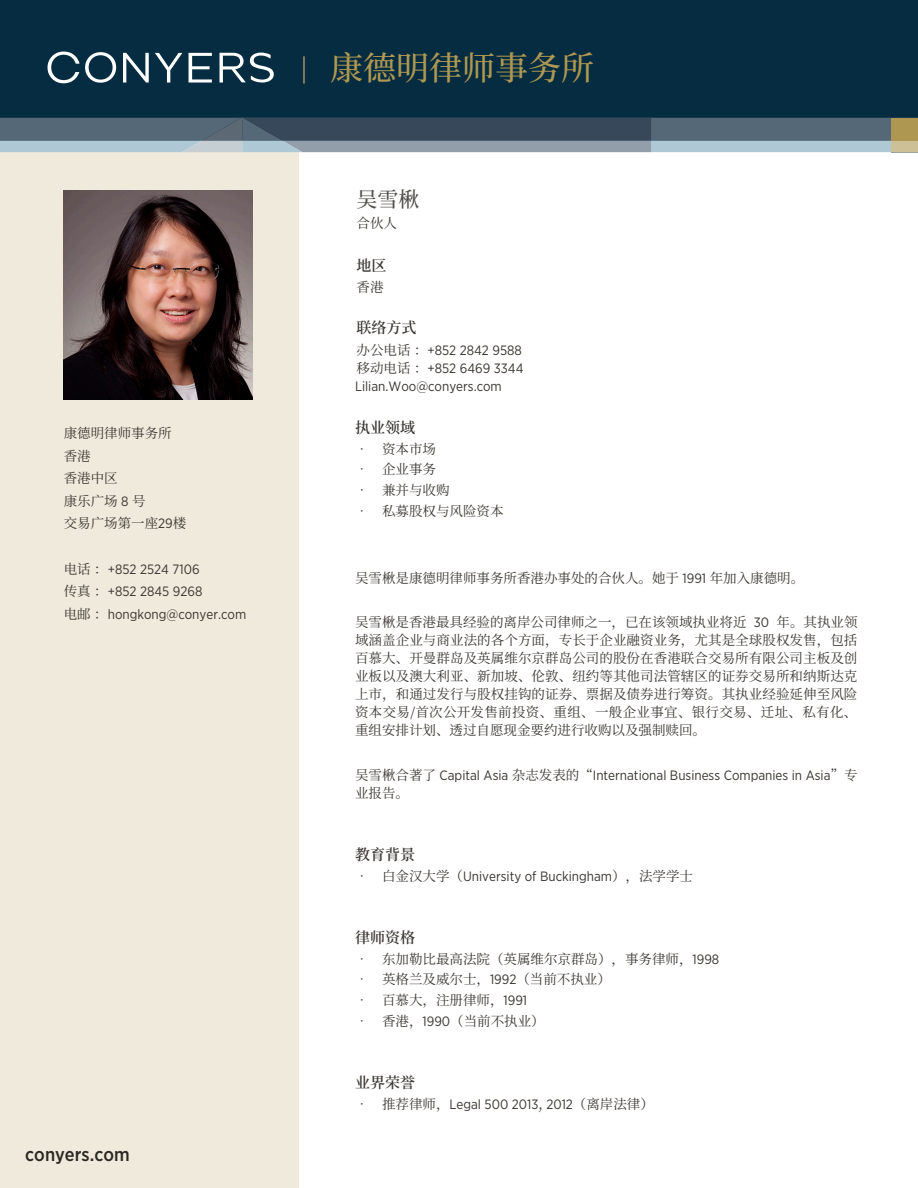
<style>
.page{position:relative;width:918px;height:1188px;background:#fff}
.page>*{position:absolute;margin:0;border:0;box-sizing:border-box;transform-origin:0 0}
.t1{font:500 33px "Source Han Serif SC";color:#ae9852}
.Body_Text{font:500 21px "Source Han Serif SC";color:#4e4d49}
._15_URL{font:500 18.75px "Gotham Narrow";letter-spacing:.005em;color:#2b2824}
.Body_Title{font:600 15px "Source Han Serif SC";color:#3a3632}
.Body_Text-2{font:13.5px/18px "Source Han Serif SC";color:#3a3632;text-align:justify}
.Body_Text-3{font:13.5px/18px "Gotham Narrow";color:#3a3632}
.Body_Text_Left_Justi{font:13.5px "Gotham Narrow";color:#3a3632}
.Body_Text_Left_Justi-2{font:13.5px "Source Han Serif SC";color:#3a3632}
.s1{font-family:"Gotham Narrow"}
.s2{font-family:"Source Han Serif SC"}
.s3{font-family:"Gotham Narrow";font-weight:300;font-size:30px;color:#bba870}
</style>
<div class="page">
<div style="left:0;top:152px;width:299px;height:1036px;background:#f0eadc"></div>
<img style="left:64px;top:191px;width:189px;height:208px">
<div style="left:0;top:0;width:918px;height:140px;background:#052c40"></div>
<svg style="left:0;top:118px;width:918px;height:35px;background:#6a7c8a"></svg>
<div style="left:892px;top:140px;width:26px;height:12px;background:#cdc096"></div>
<div style="left:892px;top:118px;width:26px;height:22px;background:#ae9851"></div>
<svg style="left:123px;top:53px;width:26px;height:30px"></svg>
<svg style="left:189px;top:53px;width:23px;height:30px"></svg>
<svg style="left:220px;top:53px;width:54px;height:30px"></svg>
<svg style="left:155px;top:53px;width:27px;height:30px"></svg>
<svg style="left:48px;top:52px;width:68px;height:31px"></svg>
<p class="Body_Text_Left_Justi-2" style="left:64px;top:426px;width:109px">康德明律师事务所</p>
<p class="Body_Text_Left_Justi-2" style="left:64px;top:448px;width:28px">香港</p>
<p class="Body_Text_Left_Justi-2" style="left:64px;top:471px;width:55px">香港中区</p>
<p class="Body_Text_Left_Justi-2" style="left:64px;top:493px;width:83px">康乐广场 <span class="s1">8</span> 号</p>
<p class="Body_Text_Left_Justi-2" style="left:64px;top:516px;width:124px">交易广场第一座<span class="s1">29</span>楼</p>
<p class="Body_Text_Left_Justi" style="left:64px;top:560px;width:137px"><span class="s2">电话 ：</span>+852 2524 7106</p>
<p class="Body_Text_Left_Justi" style="left:64px;top:583px;width:140px"><span class="s2">传真 ：</span>+852 2845 9268</p>
<p class="Body_Text_Left_Justi" style="left:64px;top:606px;width:184px"><span class="s2">电邮 ：</span>hongkong@conyer.com</p>
<p class="_15_URL" style="left:25px;top:1142px;width:106px">conyers.com</p>
<p class="t1" style="left:300px;top:49px;width:296px"><span class="s3">|</span> 康德明律师事务所</p>
<p class="Body_Text" style="left:357px;top:188px;width:64px">吴雪楸</p>
<p class="Body_Text-2" style="left:357px;top:214px;width:42px">合伙人</p>
<p class="Body_Title" style="left:357px;top:257px;width:32px">地区</p>
<p class="Body_Text-2" style="left:357px;top:278px;width:28px">香港</p>
<p class="Body_Title" style="left:357px;top:319px;width:61px">联络方式</p>
<p class="Body_Text-3" style="left:357px;top:341px;width:167px"><span class="s2">办公电话 ：</span>+852 2842 9588</p>
<p class="Body_Text-3" style="left:357px;top:359px;width:169px"><span class="s2">移动电话 ：</span>+852 6469 3344</p>
<p class="Body_Text-3" style="left:355px;top:377px;width:148px">Lilian.Woo@conyers.com</p>
<p class="Body_Title" style="left:355px;top:419px;width:61px">执业领域</p>
<p class="Body_Text-2" style="left:355px;top:440px;width:82px">• 资本市场</p>
<p class="Body_Text-2" style="left:355px;top:461px;width:82px">• 企业事务</p>
<p class="Body_Text-2" style="left:355px;top:481px;width:96px">• 兼并与收购</p>
<p class="Body_Text-2" style="left:355px;top:502px;width:150px">• 私募股权与风险资本</p>
<p class="Body_Text-2" style="left:355px;top:569px;width:451px">吴雪楸是康德明律师事务所香港办事处的合伙人。她于 <span class="s1">1991</span> 年加入康德明。</p>
<p class="Body_Text-2" style="left:355px;top:613px;width:504px">吴雪楸是香港最具经验的离岸公司律师之一，已在该领域执业将近 <span class="s1">30</span> 年。其执业领域涵盖企业与商业法的各个方面，专长于企业融资业务，尤其是全球股权发售，包括百慕大、开曼群岛及英属维尔京群岛公司的股份在香港联合交易所有限公司主板及创业板以及澳大利亚、新加坡、伦敦、纽约等其他司法管辖区的证券交易所和纳斯达克上市，和通过发行与股权挂钩的证券、票据及债券进行筹资。其执业经验延伸至风险资本交易/首次公开发售前投资、重组、一般企业事宜、银行交易、迁址、私有化、重组安排计划、透过自愿现金要约进行收购以及强制赎回。</p>
<p class="Body_Text-3" style="left:355px;top:766px;width:504px"><span class="s2">吴雪楸合著了</span> Capital Asia <span class="s2">杂志发表的“</span>International Business Companies in Asia<span class="s2">”专业报告。</span></p>
<p class="Body_Title" style="left:355px;top:846px;width:61px">教育背景</p>
<p class="Body_Text-3" style="left:355px;top:867px;width:340px"><span class="s2">• 白金汉大学（</span>University of Buckingham<span class="s2">），法学学士</span></p>
<p class="Body_Title" style="left:355px;top:929px;width:61px">律师资格</p>
<p class="Body_Text-2" style="left:355px;top:950px;width:366px">• 东加勒比最高法院（英属维尔京群岛），事务律师，<span class="s1">1998</span></p>
<p class="Body_Text-2" style="left:355px;top:971px;width:257px">• 英格兰及威尔士，<span class="s1">1992</span>（当前不执业）</p>
<p class="Body_Text-2" style="left:355px;top:991px;width:174px">• 百慕大，注册律师，<span class="s1">1991</span></p>
<p class="Body_Text-2" style="left:355px;top:1012px;width:191px">• 香港，<span class="s1">1990</span>（当前不执业）</p>
<p class="Body_Title" style="left:355px;top:1074px;width:61px">业界荣誉</p>
<p class="Body_Text-3" style="left:355px;top:1095px;width:300px"><span class="s2">• 推荐律师，</span>Legal 500 2013<span class="s2">,</span> 2012<span class="s2">（离岸法律）</span></p>
</div>
